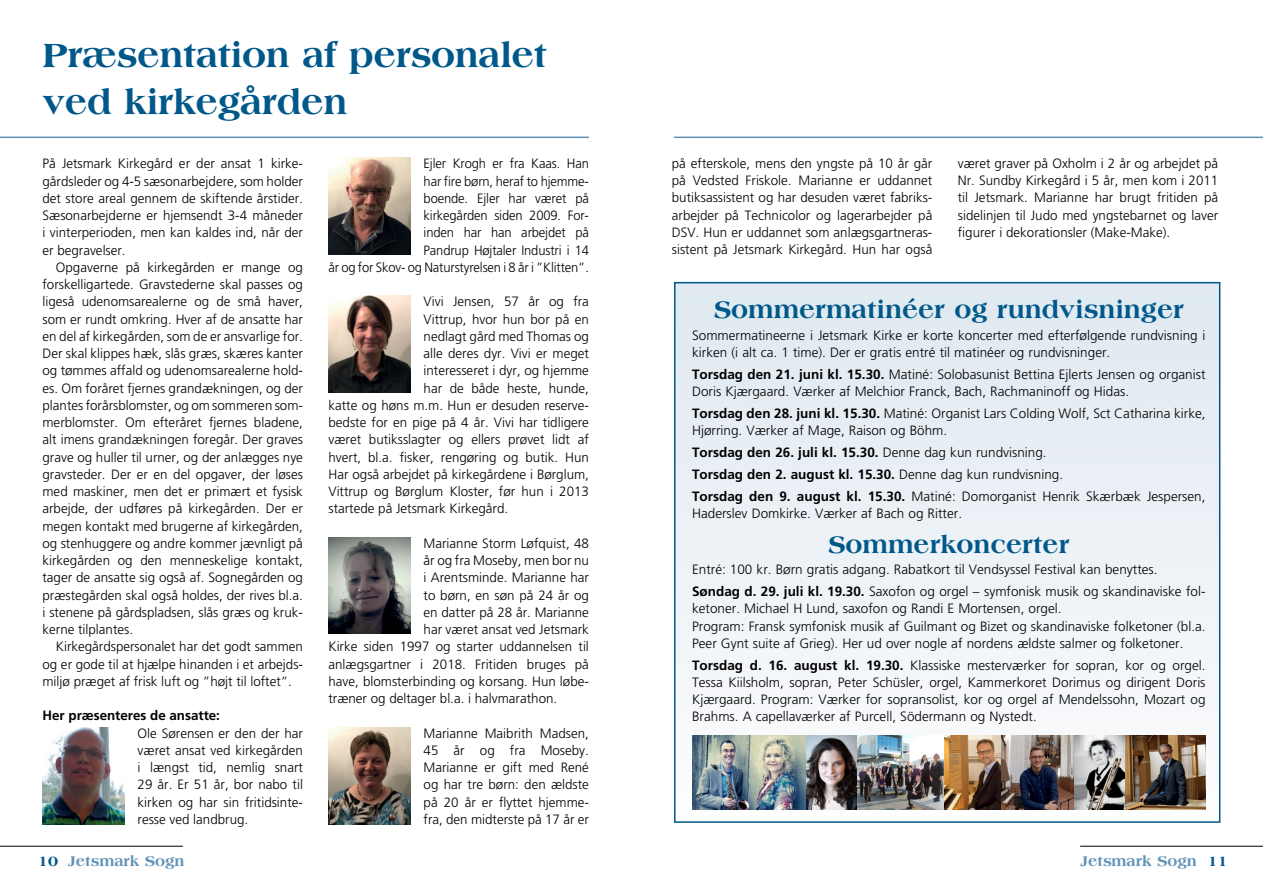
<style>
.page{position:relative;width:1263px;height:893px;background:#fff}
.page>*{position:absolute;margin:0;border:0;box-sizing:border-box;transform-origin:0 0}
.t1{font:800 36px/46.5px "Americana";letter-spacing:-.01em;color:#00588a}
.t2{font:800 25.5px "Americana";color:#00588a}
.t3{font:800 15px "Americana";color:#6092b6}
.t4{font:300 13.5px/17.2px "Frutiger";color:#000;text-align:justify}
.t5{font:300 13.5px/17.2px "Frutiger";color:#000;text-align:right;scale:.96 1}
.t6{font:700 13.5px "Frutiger";color:#000}
.s1{font-weight:700}
.s2{color:#00588a}
</style>
<div class="page">
<hr style="left:0;top:846px;width:183px;height:1px;background:#000">
<hr style="left:1080px;top:846px;width:183px;height:1px;background:#000">
<hr style="left:0;top:137px;width:589px;height:1px;background:#6092b6">
<div style="left:675px;top:283px;width:545px;height:539px;background:#ebf1f6"></div>
<div style="left:674px;top:282px;width:546px;height:541px;border:2px solid #00588a"></div>
<img style="left:43px;top:727px;width:82px;height:97px">
<img style="left:328px;top:158px;width:83px;height:96px">
<img style="left:328px;top:296px;width:83px;height:96px">
<img style="left:328px;top:537px;width:83px;height:97px">
<img style="left:328px;top:727px;width:83px;height:97px">
<img style="left:1098px;top:736px;width:107px;height:74px">
<img style="left:1000px;top:736px;width:74px;height:73px">
<img style="left:692px;top:736px;width:252px;height:74px">
<img style="left:944px;top:736px;width:56px;height:74px">
<img style="left:1074px;top:736px;width:50px;height:73px">
<hr style="left:674px;top:137px;width:589px;height:1px;background:#6092b6">
<h1 class="t1" style="left:43px;top:32px;width:506px">Præsentation af personalet ved kirkegården</h1>
<p class="t4" style="left:43px;top:155px;width:262px">På Jetsmark Kirkegård er der ansat 1 kirke&shy;gårdsleder og 4-5 sæsonarbejdere, som holder det store areal gennem de skiftende årstider.<br>Sæsonarbejderne er hjemsendt 3-4 måneder i vinterperioden, men kan kaldes ind, når der er begravelser.</p>
<p class="t4" style="left:43px;top:259px;width:262px;text-indent:13px">Opgaverne på kirkegården er mange og forskelligartede. Gravstederne skal passes og ligeså udenomsarealerne og de små haver, som er rundt omkring. Hver af de ansatte har en del af kirkegården, som de er ansvarlige for.<br>Der skal klippes hæk, slås græs, skæres kanter og tømmes affald og udenomsarealerne hold&shy;es. Om foråret fjernes grandækningen, og der plantes forårsblomster, og om sommeren som&shy;merblomster. Om efteråret fjernes bladene, alt imens grandækningen foregår. Der graves grave og huller til urner, og der anlægges nye gravsteder. Der er en del opgaver, der løses med maskiner, men det er primært et fysisk arbejde, der udføres på kirkegården. Der er megen kontakt med brugerne af kirkegården, og stenhuggere og andre kommer jævnligt på kirkegården og den menneskelige kontakt, tager de ansatte sig også af. Sognegården og præstegården skal også holdes, der rives bl.a. i stenene på gårdspladsen, slås græs og kruk&shy;kerne tilplantes.</p>
<p class="t4" style="left:43px;top:638px;width:262px;text-indent:13px">Kirkegårdspersonalet har det godt sammen og er gode til at hjælpe hinanden i et arbejds&shy;miljø præget af frisk luft og ”højt til loftet”.</p>
<p class="t6" style="left:43px;top:708px;width:179px">Her præsenteres de ansatte:</p>
<p class="t4" style="left:138px;top:724px;width:167px">Ole Sørensen er den der har været ansat ved kirkegården i længst tid, nemlig snart 29 år. Er 51 år, bor nabo til kirken og har sin fritidsinte&shy;resse ved landbrug.</p>
<p class="t5" style="left:328px;top:155px;width:273px">Ejler Krogh er fra Kaas. Han<br>har fire børn, heraf to hjemme-<br>boende. Ejler har været på<br>kirkegården siden 2009. For-<br>inden har han arbejdet på<br>Pandrup Højtaler Industri i 14<br>år og for Skov- og Naturstyrelsen i 8 år i ”Klitten”.</p>
<p class="t4" style="left:424px;top:293px;width:167px">Vivi Jensen, 57 år og fra</p>
<p class="t4" style="left:424px;top:310px;width:167px">Vittrup, hvor hun bor på en</p>
<p class="t4" style="left:424px;top:328px;width:167px">nedlagt gård med Thomas og</p>
<p class="t4" style="left:424px;top:345px;width:167px">alle deres dyr. Vivi er meget</p>
<p class="t4" style="left:424px;top:362px;width:167px">interesseret i dyr, og hjemme</p>
<p class="t4" style="left:424px;top:379px;width:167px">har de både heste, hunde,</p>
<p class="t4" style="left:328px;top:397px;width:262px">katte og høns m.m. Hun er desuden reserve-</p>
<p class="t4" style="left:328px;top:414px;width:262px">bedste for en pige på 4 år. Vivi har tidligere</p>
<p class="t4" style="left:328px;top:431px;width:262px">været butiksslagter og ellers prøvet lidt af</p>
<p class="t4" style="left:328px;top:448px;width:262px">hvert, bl.a. fisker, rengøring og butik. Hun</p>
<p class="t4" style="left:328px;top:466px;width:262px">Har også arbejdet på kirkegårdene i Børglum,</p>
<p class="t4" style="left:328px;top:483px;width:262px">Vittrup og Børglum Kloster, før hun i 2013</p>
<p class="t4" style="left:328px;top:500px;width:181px">startede på Jetsmark Kirkegård.</p>
<p class="t4" style="left:424px;top:535px;width:167px">Marianne Storm Løfquist, 48</p>
<p class="t4" style="left:424px;top:552px;width:167px">år og fra Moseby, men bor nu</p>
<p class="t4" style="left:424px;top:569px;width:167px">i Arentsminde. Marianne har</p>
<p class="t4" style="left:424px;top:586px;width:167px">to børn, en søn på 24 år og</p>
<p class="t4" style="left:424px;top:604px;width:167px">en datter på 28 år. Marianne</p>
<p class="t4" style="left:424px;top:621px;width:167px">har været ansat ved Jetsmark</p>
<p class="t4" style="left:328px;top:638px;width:262px">Kirke siden 1997 og starter uddannelsen til</p>
<p class="t4" style="left:328px;top:655px;width:262px">anlægsgartner i 2018. Fritiden bruges på</p>
<p class="t4" style="left:328px;top:673px;width:262px">have, blomsterbinding og korsang. Hun løbe-</p>
<p class="t4" style="left:328px;top:690px;width:230px">træner og deltager bl.a. i halvmarathon.</p>
<p class="t4" style="left:424px;top:724px;width:167px">Marianne Maibrith Madsen, 45 år og fra Moseby.<br>Marianne er gift med René og har tre børn: den ældste på 20 år er flyttet hjemme&shy;fra, den midterste på 17 år er</p>
<p class="t4" style="left:672px;top:155px;width:262px">på efterskole, mens den yngste på 10 år går på Vedsted Friskole. Marianne er uddannet butiksassistent og har desuden været fabriks&shy;arbejder på Technicolor og lagerarbejder på DSV. Hun er uddannet som anlægsgartneras&shy;sistent på Jetsmark Kirkegård. Hun har også</p>
<p class="t4" style="left:958px;top:155px;width:262px">været graver på Oxholm i 2 år og arbejdet på Nr. Sundby Kirkegård i 5 år, men kom i 2011 til Jetsmark. Marianne har brugt fritiden på sidelinjen til Judo med yngstebarnet og laver figurer i dekorationsler (Make-Make).</p>
<h2 class="t2" style="left:714px;top:295px;width:472px">Sommermatinéer og rundvisninger</h2>
<p class="t4" style="left:692px;top:327px;width:515px">Sommermatineerne i Jetsmark Kirke er korte koncerter med efterfølgende rundvisning i kirken (i alt ca. 1 time). Der er gratis entré til matinéer og rundvisninger.</p>
<p class="t4" style="left:692px;top:366px;width:515px"><span class="s1">Torsdag den 21. juni kl. 15.30.</span> Matiné: Solobasunist Bettina Ejlerts Jensen og organist<br>Doris Kjærgaard. Værker af Melchior Franck, Bach, Rachmaninoff og Hidas.</p>
<p class="t4" style="left:692px;top:405px;width:515px"><span class="s1">Torsdag den 28. juni kl. 15.30.</span> Matiné: Organist Lars Colding Wolf, Sct Catharina kirke,<br>Hjørring. Værker af Mage, Raison og Böhm.</p>
<p class="t4" style="left:692px;top:442px;width:515px;line-height:21.8px;text-align:left"><span class="s1">Torsdag den 26. juli kl. 15.30.</span> Denne dag kun rundvisning.<br><span class="s1">Torsdag den 2. august kl. 15.30.</span> Denne dag kun rundvisning.<br><span class="s1">Torsdag den 9. august kl. 15.30.</span> Matiné: Domorganist Henrik Skærbæk Jespersen,</p>
<p class="t4" style="left:692px;top:505px;width:272px">Haderslev Domkirke. Værker af Bach og Ritter.</p>
<h2 class="t2" style="left:828px;top:529px;width:243px">Sommerkoncerter</h2>
<p class="t4" style="left:692px;top:559px;width:515px;line-height:21.8px">Entré: 100 kr. Børn gratis adgang. Rabatkort til Vendsyssel Festival kan benyttes.<br><span class="s1">Søndag d. 29. juli kl. 19.30.</span> Saxofon og orgel – symfonisk musik og skandinaviske fol-</p>
<p class="t4" style="left:692px;top:600px;width:515px;text-align:left">ketoner. Michael H Lund, saxofon og Randi E Mortensen, orgel.<br>Program: Fransk symfonisk musik af Guilmant og Bizet og skandinaviske folketoner (bl.a.<br>Peer Gynt suite af Grieg). Her ud over nogle af nordens ældste salmer og folketoner.</p>
<p class="t4" style="left:692px;top:656px;width:515px"><span class="s1">Torsdag d. 16. august kl. 19.30.</span> Klassiske mesterværker for sopran, kor og orgel.<br>Tessa Kiilsholm, sopran, Peter Schüsler, orgel, Kammerkoret Dorimus og dirigent Doris Kjærgaard. Program: Værker for sopransolist, kor og orgel af Mendelssohn, Mozart og Brahms. A capellaværker af Purcell, Södermann og Nystedt.</p>
<p class="t3" style="left:38px;top:852px;width:148px"><span class="s2">10</span> Jetsmark Sogn</p>
<p class="t3" style="left:1080px;top:852px;width:149px">Jetsmark Sogn <span class="s2">11</span></p>
</div>
